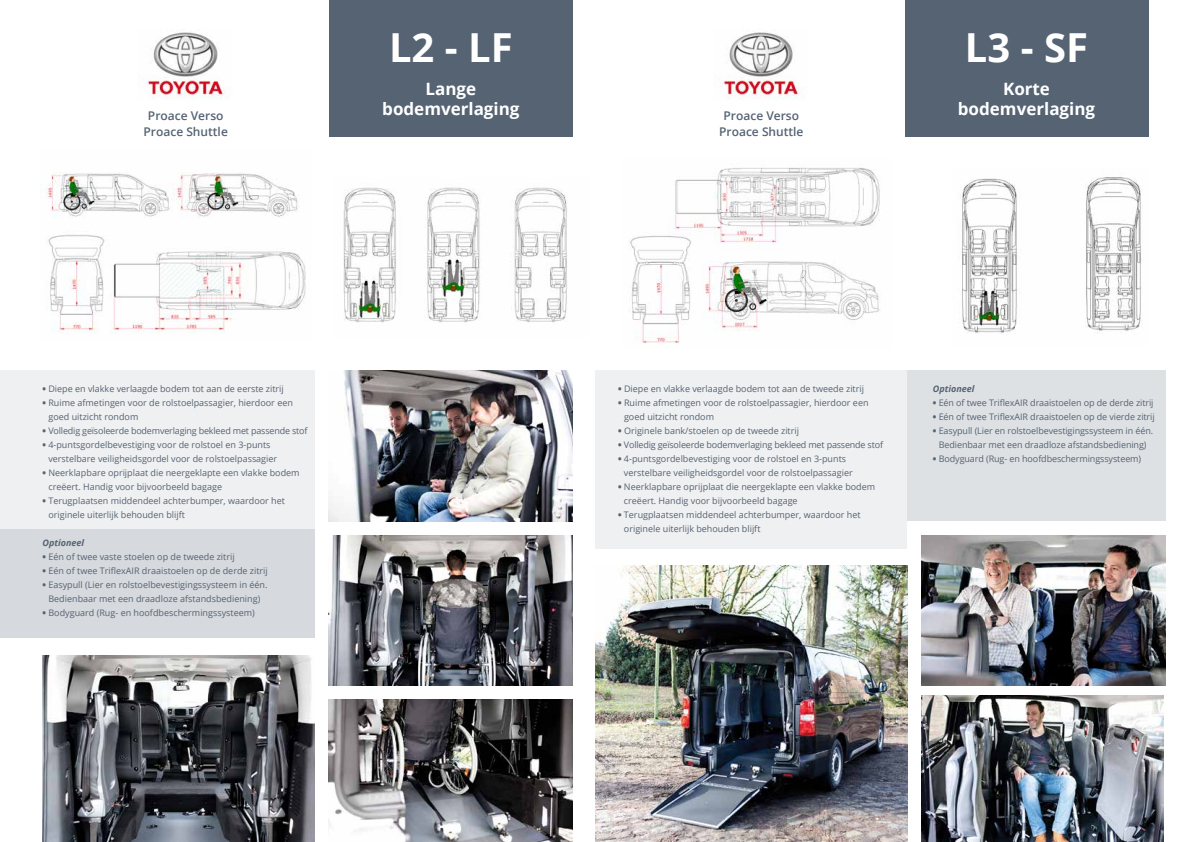
<style>
.page{position:relative;width:1191px;height:842px;background:#fff}
.page>*{position:absolute;margin:0;border:0;box-sizing:border-box;transform-origin:0 0}
.t1{font:700 40px "Open Sans";color:#fff}
.t2{font:700 17px/20px "Open Sans";color:#fff;text-align:center}
.t3{font:600 12px/16px "Open Sans";color:#556373;text-align:center}
.t4{font:9px/14px "Open Sans";color:#556373}
.t5{font:9px "Open Sans";letter-spacing:-.02em;color:#556373}
.t6{font:italic 700 9px "Open Sans";color:#556373}
.s1{font-weight:800}
</style>
<div class="page">
<img style="left:343px;top:187px;width:225px;height:136px">
<div style="left:595px;top:370px;width:312px;height:179px;background:#eff0f1"></div>
<div style="left:329px;top:0;width:244px;height:136px;background:#556373"></div>
<div style="left:904px;top:0;width:244px;height:136px;background:#556373"></div>
<div style="left:907px;top:370px;width:258px;height:151px;background:#dee1e4"></div>
<div style="left:0;top:370px;width:315px;height:263px;background:#eff0f1"></div>
<div style="left:0;top:529px;width:315px;height:109px;background:#d6d9dd"></div>
<img style="left:962px;top:177px;width:181px;height:157px">
<img style="left:43px;top:656px;width:272px;height:186px">
<img style="left:595px;top:565px;width:312px;height:277px">
<img style="left:329px;top:536px;width:244px;height:149px">
<img style="left:921px;top:536px;width:244px;height:149px">
<img style="left:329px;top:700px;width:244px;height:142px">
<img style="left:921px;top:695px;width:242px;height:147px">
<img style="left:329px;top:370px;width:244px;height:152px">
<img style="left:41px;top:172px;width:265px;height:162px">
<img style="left:629px;top:167px;width:251px;height:176px">
<img style="left:140px;top:32px;width:89px;height:67px">
<img style="left:716px;top:32px;width:88px;height:67px">
<h1 class="t1" style="left:389px;top:19px;width:125px">L2 - LF</h1>
<h1 class="t1" style="left:965px;top:19px;width:125px">L3 - SF</h1>
<h2 class="t2" style="left:382px;top:79px;width:139px">Lange bodemverlaging</h2>
<h2 class="t2" style="left:958px;top:79px;width:139px">Korte bodemverlaging</h2>
<h3 class="t3" style="left:143px;top:107px;width:86px">Proace Verso<br>Proace Shuttle</h3>
<h3 class="t3" style="left:719px;top:107px;width:86px">Proace Verso<br>Proace Shuttle</h3>
<p class="t4" style="left:43px;top:382px;width:243px"><span class="s1">•</span> Diepe en vlakke verlaagde bodem tot aan de eerste zitrij</p>
<p class="t4" style="left:48px;top:396px;width:246px;text-indent:-6px"><span class="s1">•</span> Ruime afmetingen voor de rolstoelpassagier, hierdoor een goed uitzicht rondom</p>
<p class="t5" style="left:43px;top:425px;width:266px"><span class="s1">•</span> Volledig geïsoleerde bodemverlaging bekleed met passende stof</p>
<p class="t4" style="left:48px;top:438px;width:230px;text-indent:-6px"><span class="s1">•</span> 4-puntsgordelbevestiging voor de rolstoel en 3-punts verstelbare veiligheidsgordel voor de rolstoelpassagier</p>
<p class="t4" style="left:48px;top:466px;width:253px;text-indent:-6px"><span class="s1">•</span> Neerklapbare oprijplaat die neergeklapte een vlakke bodem creëert. Handig voor bijvoorbeeld bagage</p>
<p class="t4" style="left:48px;top:494px;width:238px;text-indent:-6px"><span class="s1">•</span> Terugplaatsen middendeel achterbumper, waardoor het originele uiterlijk behouden blijft</p>
<p class="t6" style="left:43px;top:537px;width:43px">Optioneel</p>
<p class="t4" style="left:43px;top:550px;width:194px"><span class="s1">•</span> Eén of twee vaste stoelen op de tweede zitrij</p>
<p class="t4" style="left:43px;top:564px;width:227px"><span class="s1">•</span> Eén of twee TriflexAIR draaistoelen op de derde zitrij</p>
<p class="t4" style="left:43px;top:578px;width:226px;text-align:center"><span class="s1">•</span> Easypull (Lier en rolstoelbevestigingssysteem in één.<br>Bedienbaar met een draadloze afstandsbediening)</p>
<p class="t4" style="left:43px;top:606px;width:214px"><span class="s1">•</span> Bodyguard (Rug- en hoofdbeschermingssysteem)</p>
<p class="t4" style="left:618px;top:382px;width:247px"><span class="s1">•</span> Diepe en vlakke verlaagde bodem tot aan de tweede zitrij</p>
<p class="t4" style="left:624px;top:396px;width:246px;text-indent:-6px"><span class="s1">•</span> Ruime afmetingen voor de rolstoelpassagier, hierdoor een goed uitzicht rondom</p>
<p class="t4" style="left:618px;top:424px;width:182px"><span class="s1">•</span> Originele bank/stoelen op de tweede zitrij</p>
<p class="t5" style="left:618px;top:439px;width:266px"><span class="s1">•</span> Volledig geïsoleerde bodemverlaging bekleed met passende stof</p>
<p class="t4" style="left:624px;top:452px;width:230px;text-indent:-6px"><span class="s1">•</span> 4-puntsgordelbevestiging voor de rolstoel en 3-punts verstelbare veiligheidsgordel voor de rolstoelpassagier</p>
<p class="t4" style="left:624px;top:480px;width:253px;text-indent:-6px"><span class="s1">•</span> Neerklapbare oprijplaat die neergeklapte een vlakke bodem creëert. Handig voor bijvoorbeeld bagage</p>
<p class="t4" style="left:624px;top:508px;width:238px;text-indent:-6px"><span class="s1">•</span> Terugplaatsen middendeel achterbumper, waardoor het originele uiterlijk behouden blijft</p>
<p class="t6" style="left:933px;top:383px;width:43px">Optioneel</p>
<p class="t4" style="left:933px;top:396px;width:222px"><span class="s1">•</span> Eén of twee TriflexAIR draaistoelen op de derde zitrij</p>
<p class="t4" style="left:933px;top:410px;width:223px"><span class="s1">•</span> Eén of twee TriflexAIR draaistoelen op de vierde zitrij</p>
<p class="t4" style="left:933px;top:424px;width:222px;text-align:center"><span class="s1">•</span> Easypull (Lier en rolstoelbevestigingssysteem in één.<br>Bedienbaar met een draadloze afstandsbediening)</p>
<p class="t4" style="left:933px;top:452px;width:210px"><span class="s1">•</span> Bodyguard (Rug- en hoofdbeschermingssysteem)</p>
</div>
